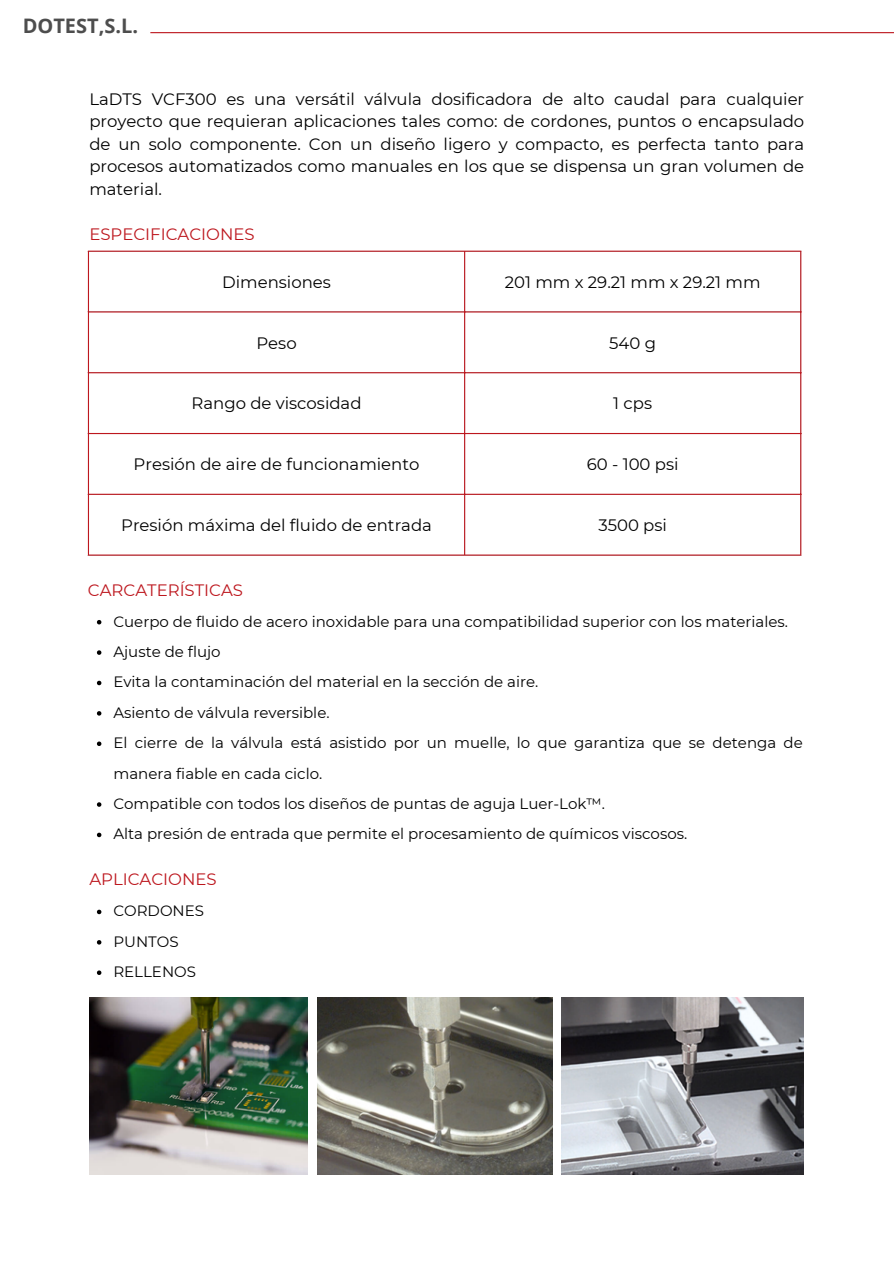
<style>
.page{position:relative;width:894px;height:1264px;background:#fff}
.page>*{position:absolute;margin:0;border:0;box-sizing:border-box;transform-origin:0 0}
.t1{font:700 19.95px "Open Sans";color:#000}
.t2{font:16.5px/22.5px "Montserrat";color:#000;text-align:justify}
.t3{font:16.5px "Montserrat";color:#bd171e}
.t4{font:15px/30.3px "Montserrat";color:#000}
</style>
<div class="page">
<hr style="left:150px;top:32px;width:743px;height:1px;background:#bd171e">
<img style="left:317px;top:997px;width:235px;height:177px">
<img style="left:89px;top:997px;width:219px;height:177px">
<hr style="left:88px;top:252px;width:1px;height:302px;background:#bd171e">
<hr style="left:464px;top:252px;width:1px;height:302px;background:#bd171e">
<hr style="left:800px;top:252px;width:1px;height:302px;background:#bd171e">
<hr style="left:88px;top:251px;width:713px;height:1px;background:#bd171e">
<hr style="left:88px;top:311px;width:713px;height:1px;background:#bd171e">
<hr style="left:88px;top:372px;width:713px;height:1px;background:#bd171e">
<hr style="left:88px;top:433px;width:713px;height:1px;background:#bd171e">
<hr style="left:88px;top:494px;width:713px;height:1px;background:#bd171e">
<hr style="left:88px;top:554px;width:713px;height:1px;background:#bd171e">
<img style="left:561px;top:997px;width:242px;height:177px">
<svg style="left:97px;top:620px;width:4px;height:4px"></svg>
<svg style="left:97px;top:650px;width:4px;height:5px"></svg>
<svg style="left:97px;top:680px;width:4px;height:5px"></svg>
<svg style="left:97px;top:711px;width:4px;height:4px"></svg>
<svg style="left:97px;top:741px;width:4px;height:5px"></svg>
<svg style="left:97px;top:802px;width:4px;height:4px"></svg>
<svg style="left:97px;top:832px;width:4px;height:5px"></svg>
<svg style="left:97px;top:909px;width:4px;height:5px"></svg>
<svg style="left:97px;top:940px;width:4px;height:4px"></svg>
<svg style="left:97px;top:970px;width:4px;height:5px"></svg>
<p class="t1" style="left:23px;top:12px;width:117px">DOTEST,S.L.</p>
<h2 class="t2" style="left:89px;top:87px;width:716px">LaDTS VCF300 es una versátil válvula dosificadora de alto caudal para cualquier proyecto que requieran aplicaciones tales como: de cordones, puntos o encapsulado de un solo componente. Con un diseño ligero y compacto, es perfecta tanto para procesos automatizados como manuales en los que se dispensa un gran volumen de material.</h2>
<p class="t3" style="left:89px;top:224px;width:167px">ESPECIFICACIONES</p>
<h2 class="t2" style="left:222px;top:270px;width:110px">Dimensiones</h2>
<p class="t2" style="left:504px;top:270px;width:257px">201 mm x 29.21 mm x 29.21 mm</p>
<p class="t2" style="left:256px;top:331px;width:42px">Peso</p>
<p class="t2" style="left:609px;top:331px;width:48px">540 g</p>
<p class="t2" style="left:191px;top:392px;width:171px">Rango de viscosidad</p>
<p class="t2" style="left:613px;top:392px;width:40px">1 cps</p>
<p class="t2" style="left:134px;top:453px;width:287px">Presión de aire de funcionamiento</p>
<p class="t2" style="left:586px;top:453px;width:93px">60 - 100 psi</p>
<p class="t2" style="left:121px;top:513px;width:312px">Presión máxima del fluido de entrada</p>
<p class="t2" style="left:598px;top:513px;width:70px">3500 psi</p>
<p class="t3" style="left:88px;top:579px;width:157px">CARCATERÍSTICAS</p>
<p class="t4" style="left:113px;top:606px;width:676px">Cuerpo de fluido de acero inoxidable para una compatibilidad superior con los materiales.</p>
<p class="t4" style="left:113px;top:636px;width:109px">Ajuste de flujo</p>
<p class="t4" style="left:113px;top:667px;width:426px">Evita la contaminación del material en la sección de aire.</p>
<p class="t4" style="left:113px;top:697px;width:217px">Asiento de válvula reversible.</p>
<p class="t4" style="left:113px;top:727px;width:690px">El cierre de la válvula está asistido por un muelle, lo que garantiza que se detenga de manera fiable en cada ciclo.</p>
<p class="t4" style="left:113px;top:788px;width:493px">Compatible con todos los diseños de puntas de aguja Luer-Lok™.</p>
<h2 class="t4" style="left:113px;top:819px;width:575px">Alta presión de entrada que permite el procesamiento de químicos viscosos.</h2>
<p class="t3" style="left:89px;top:869px;width:129px">APLICACIONES</p>
<p class="t4" style="left:113px;top:895px;width:92px">CORDONES</p>
<p class="t4" style="left:113px;top:926px;width:67px">PUNTOS</p>
<p class="t4" style="left:113px;top:956px;width:84px">RELLENOS</p>
</div>
